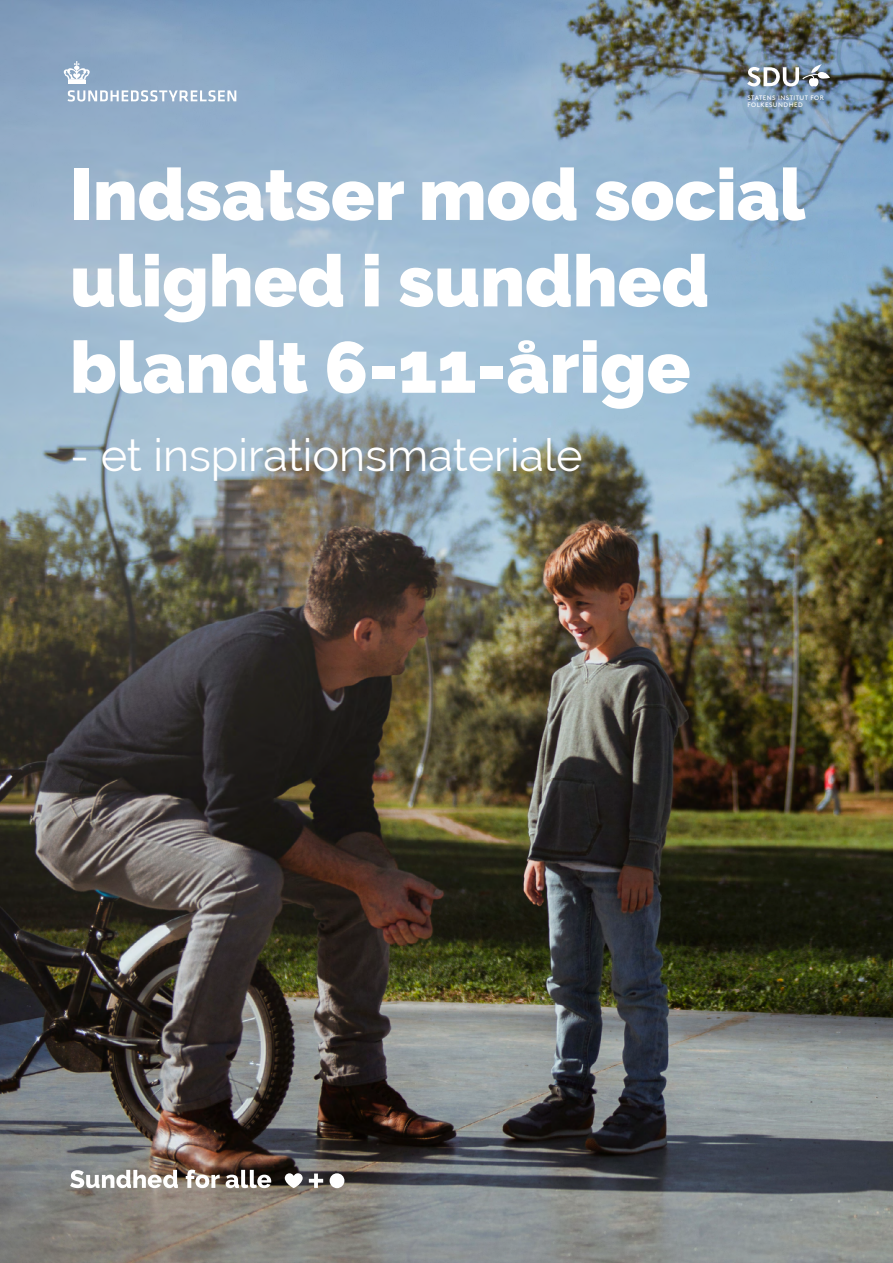
<style>
.page{position:relative;width:893px;height:1263px;background:#fff}
.page>*{position:absolute;margin:0;border:0;box-sizing:border-box;transform-origin:0 0}
.t1{font:900 72px/86.4px "Raleway";color:#fff}
.t2{font:45px "Raleway";color:#fff}
.t3{font:6.45px/7.2px "Brown";letter-spacing:.075em;color:#fff}
</style>
<div class="page">
<img style="left:0;top:0;width:893px;height:1263px">
<svg style="left:70px;top:1169px;width:201px;height:19px"></svg>
<svg style="left:285px;top:1173px;width:59px;height:15px"></svg>
<hr style="left:68px;top:81px;width:17px;height:3px;background:#fff">
<svg style="left:64px;top:61px;width:26px;height:19px"></svg>
<svg style="left:68px;top:90px;width:168px;height:12px"></svg>
<svg style="left:747px;top:64px;width:83px;height:22px"></svg>
<p class="t3" style="left:747px;top:94px;width:78px">STATENS INSTITUT FOR<br>FOLKESUNDHED</p>
<p class="t1" style="left:70px;top:152px;width:737px">Indsatser mod social ulighed i sundhed blandt 6-11-årige</p>
<p class="t2" style="left:70px;top:429px;width:514px">- et inspirationsmateriale</p>
</div>
